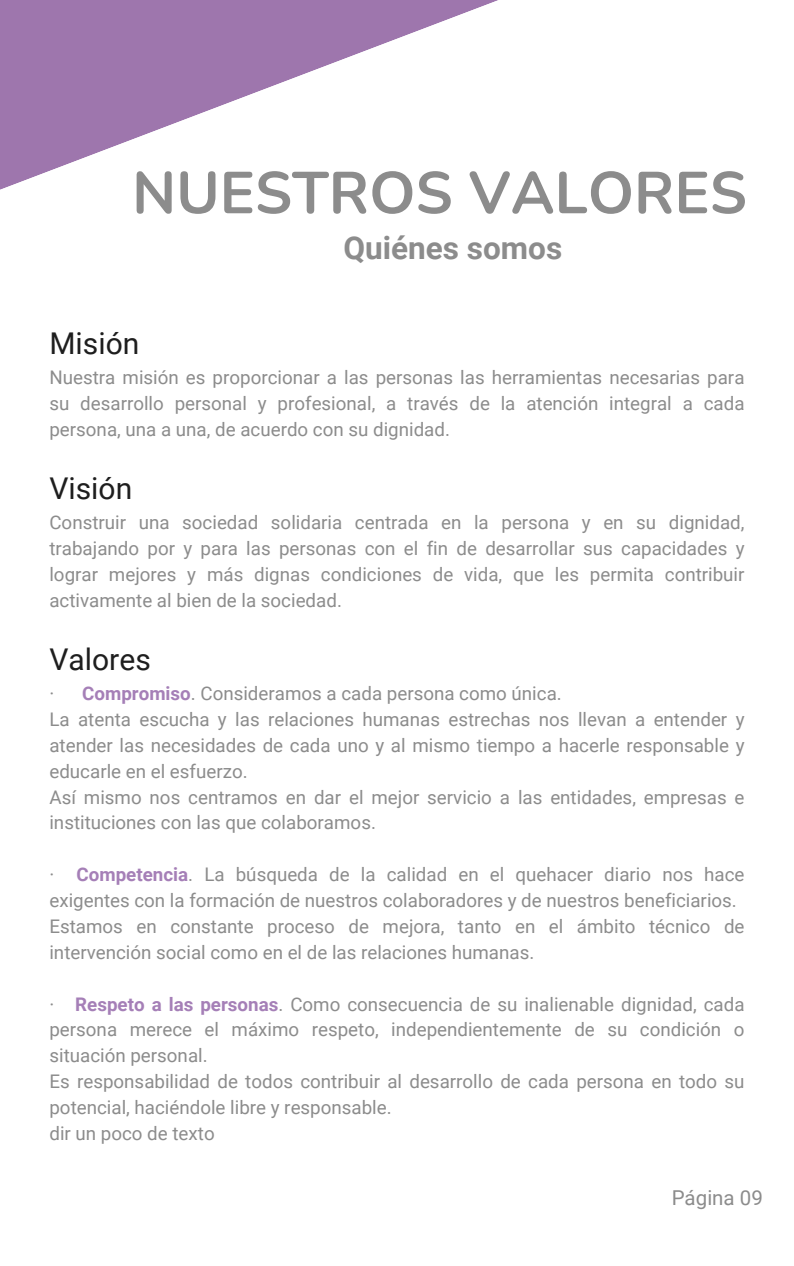
<style>
.page{position:relative;width:794px;height:1266px;background:#fff}
.page>*{position:absolute;margin:0;border:0;box-sizing:border-box;transform-origin:0 0}
.t1{font:700 58.88px "Nunito";color:#8c8c8c}
.t2{font:700 31.5px "Roboto";color:#8c8c8c}
.t3{font:30px "Roboto";color:#1e1e1e}
.t4{font:20.48px "Roboto";color:#8c8c8c}
.t5{font:18.75px/25.9px "Roboto";color:#8c8c8c;text-align:justify}
.s1{font-weight:700;color:#a57fb7}
</style>
<div class="page">
<svg style="left:0;top:0;width:498px;height:190px"></svg>
<h2 class="t1" style="left:132px;top:154px;width:616px">NUESTROS VALORES</h2>
<p class="t2" style="left:343px;top:230px;width:220px">Quiénes somos</p>
<p class="t3" style="left:49px;top:326px;width:91px">Misión</p>
<p class="t5" style="left:49px;top:364px;width:696px">Nuestra misión es proporcionar a las personas las herramientas necesarias para su desarrollo personal y profesional, a través de la atención integral a cada persona, una a una, de acuerdo con su dignidad.</p>
<p class="t3" style="left:49px;top:471px;width:84px">Visión</p>
<p class="t5" style="left:49px;top:509px;width:696px">Construir una sociedad solidaria centrada en la persona y en su dignidad, trabajando por y para las personas con el fin de desarrollar sus capacidades y lograr mejores y más dignas condiciones de vida, que les permita contribuir activamente al bien de la sociedad.</p>
<p class="t3" style="left:49px;top:642px;width:103px">Valores</p>
<p class="t5" style="left:49px;top:680px;width:513px">· <span class="s1">Compromiso</span>. Consideramos a cada persona como única.</p>
<p class="t5" style="left:49px;top:706px;width:696px">La atenta escucha y las relaciones humanas estrechas nos llevan a entender y atender las necesidades de cada uno y al mismo tiempo a hacerle responsable y educarle en el esfuerzo.</p>
<p class="t5" style="left:49px;top:784px;width:696px">Así mismo nos centramos en dar el mejor servicio a las entidades, empresas e instituciones con las que colaboramos.</p>
<p class="t5" style="left:49px;top:862px;width:696px">· <span class="s1">Competencia</span>. La búsqueda de la calidad en el quehacer diario nos hace exigentes con la formación de nuestros colaboradores y de nuestros beneficiarios.</p>
<p class="t5" style="left:49px;top:913px;width:696px">Estamos en constante proceso de mejora, tanto en el ámbito técnico de intervención social como en el de las relaciones humanas.</p>
<p class="t5" style="left:49px;top:991px;width:696px">· <span class="s1">Respeto a las personas</span>. Como consecuencia de su inalienable dignidad, cada persona merece el máximo respeto, independientemente de su condición o situación personal.</p>
<p class="t5" style="left:49px;top:1069px;width:696px">Es responsabilidad de todos contribuir al desarrollo de cada persona en todo su potencial, haciéndole libre y responsable.</p>
<p class="t5" style="left:49px;top:1120px;width:167px">dir un poco de texto</p>
<p class="t4" style="left:671px;top:1186px;width:93px">Página 09</p>
</div>
